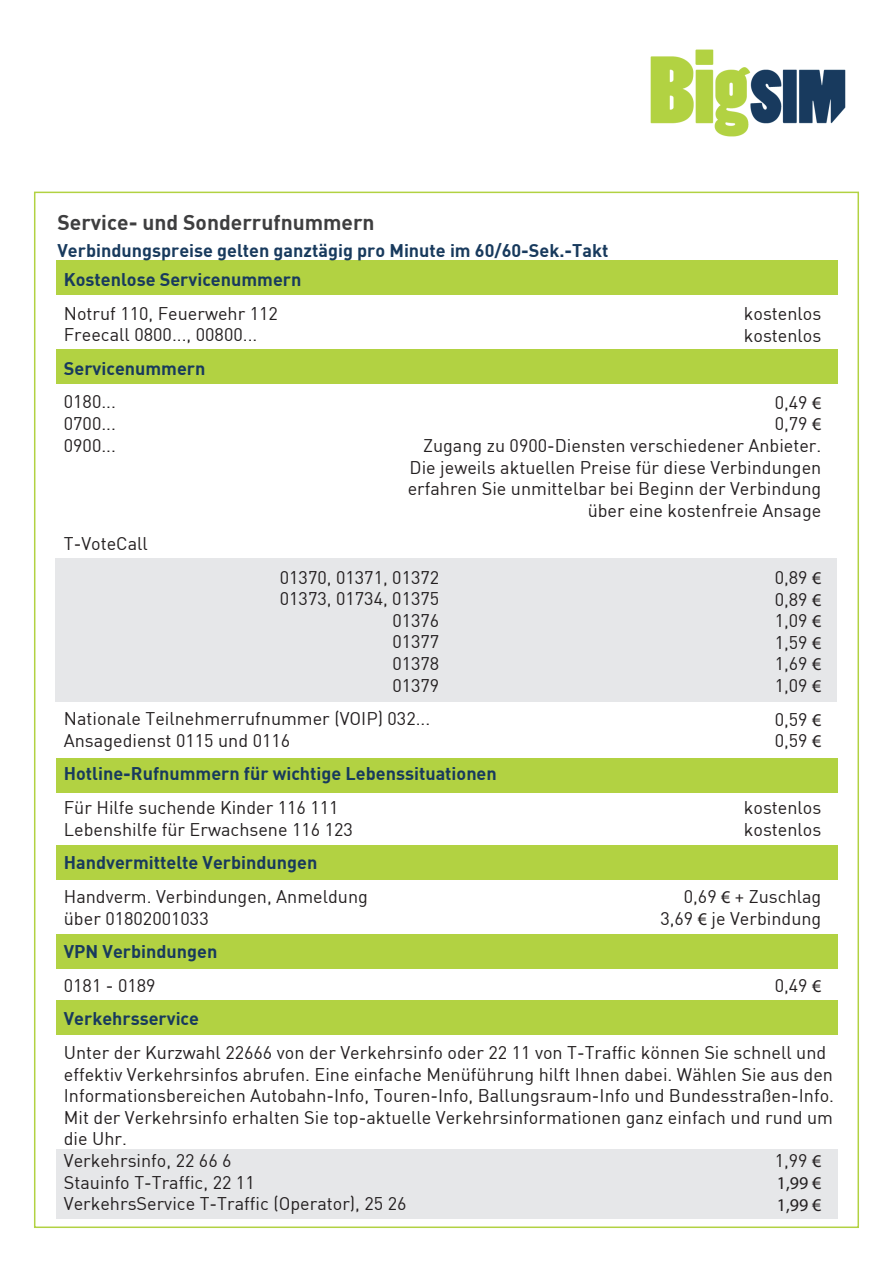
<style>
.page{position:relative;width:893px;height:1263px;background:#fff}
.page>*{position:absolute;margin:0;border:0;box-sizing:border-box;transform-origin:0 0}
.t1{font:700 21px "DIN";color:#3e3e3f}
.t2{font:18px/21.6px "DIN";color:#231f20}
.t3{font:700 18px "DIN";color:#183a5d}
.t4{font:18px/21.6px "Myriad Pro";color:#231f20}
.s1{font-family:"Myriad Pro"}
</style>
<div class="page">
<div style="left:56px;top:1149px;width:781px;height:70px;background:#e6e7e9"></div>
<div style="left:55px;top:558px;width:782px;height:144px;background:#e6e7e9"></div>
<div style="left:56px;top:261px;width:781px;height:34px;background:#b2d242"></div>
<div style="left:56px;top:350px;width:781px;height:34px;background:#b2d242"></div>
<div style="left:56px;top:758px;width:781px;height:35px;background:#b2d242"></div>
<div style="left:56px;top:845px;width:781px;height:35px;background:#b2d242"></div>
<div style="left:56px;top:935px;width:781px;height:34px;background:#b2d242"></div>
<div style="left:56px;top:1001px;width:781px;height:34px;background:#b2d242"></div>
<img style="left:650px;top:49px;width:196px;height:88px">
<p class="t1" style="left:57px;top:209px;width:319px">Service- und Sonderrufnummern</p>
<p class="t3" style="left:57px;top:239px;width:553px">Verbindungspreise gelten ganztägig pro Minute im 60/60-Sek.-Takt</p>
<p class="t3" style="left:64px;top:267px;width:239px">Kostenlose Servicenummern</p>
<p class="t2" style="left:64px;top:302px;width:216px">Notruf 110, Feuerwehr 112<br>Freecall 0800..., 00800...</p>
<p class="t3" style="left:64px;top:356px;width:143px">Servicenummern</p>
<p class="t2" style="left:64px;top:391px;width:54px;text-align:justify">0180...<br>0700...<br>0900...</p>
<p class="t2" style="left:64px;top:532px;width:86px">T-VoteCall</p>
<p class="t2" style="left:744px;top:302px;width:79px">kostenlos kostenlos</p>
<p class="t2" style="left:408px;top:391px;width:415px;text-align:right">0,49 <span class="s1">€<br></span>0,79 <span class="s1">€<br></span>Zugang zu 0900-Diensten verschiedener Anbieter.<br>Die jeweils aktuellen Preise für diese Verbindungen erfahren Sie unmittelbar bei Beginn der Verbindung über eine kostenfreie Ansage</p>
<p class="t2" style="left:280px;top:566px;width:161px;text-align:right">01370, 01371, 01372<br>01373, 01734, 01375<br>01376<br>01377<br>01378<br>01379</p>
<p class="t2" style="left:64px;top:708px;width:368px">Nationale Teilnehmerrufnummer (VOIP) 032...<br>Ansagedienst 0115 und 0116</p>
<p class="t3" style="left:64px;top:762px;width:434px">Hotline-Rufnummern für wichtige Lebenssituationen</p>
<p class="t2" style="left:64px;top:796px;width:291px">Für Hilfe suchende Kinder 116 111<br>Lebenshilfe für Erwachsene 116 123</p>
<p class="t3" style="left:64px;top:851px;width:255px">Handvermittelte Verbindungen</p>
<p class="t2" style="left:64px;top:885px;width:306px">Handverm. Verbindungen, Anmeldung über 01802001033</p>
<p class="t3" style="left:64px;top:940px;width:155px">VPN Verbindungen</p>
<p class="t2" style="left:64px;top:974px;width:93px">0181 - 0189</p>
<p class="t3" style="left:64px;top:1007px;width:137px">Verkehrsservice</p>
<p class="t2" style="left:64px;top:1041px;width:772px">Unter der Kurzwahl 22666 von der Verkehrsinfo oder 22 11 von T-Traffic können Sie schnell und effektiv Verkehrsinfos abrufen. Eine einfache Menüführung hilft Ihnen dabei. Wählen Sie aus den Informationsbereichen Autobahn-Info, Touren-Info, Ballungsraum-Info und Bundesstraßen-Info.<br>Mit der Verkehrsinfo erhalten Sie top-aktuelle Verkehrsinformationen ganz einfach und rund um die Uhr.<br>Verkehrsinfo, 22 66 6<br>Stauinfo T-Traffic, 22 11<br>VerkehrsService T-Traffic (Operator), 25 26</p>
<p class="t2" style="left:775px;top:566px;width:48px;text-align:justify">0,89 <span class="s1">€ </span>0,89 <span class="s1">€ </span>1,09 <span class="s1">€ </span>1,59 <span class="s1">€ </span>1,69 <span class="s1">€ </span>1,09 <span class="s1">€</span></p>
<p class="t2" style="left:775px;top:708px;width:48px">0,59 <span class="s1">€<br></span>0,59 <span class="s1">€</span></p>
<p class="t2" style="left:744px;top:797px;width:79px">kostenlos kostenlos</p>
<p class="t2" style="left:660px;top:886px;width:162px;text-align:right">0,69 <span class="s1">€</span> + Zuschlag<br>3,69 <span class="s1">€</span> je Verbindung</p>
<p class="t2" style="left:775px;top:974px;width:48px">0,49 <span class="s1">€</span></p>
<p class="t2" style="left:775px;top:1150px;width:48px">1,99 <span class="s1">€</span></p>
<p class="t4" style="left:777px;top:1172px;width:46px">1,99 €<br>1,99 €</p>
</div>
